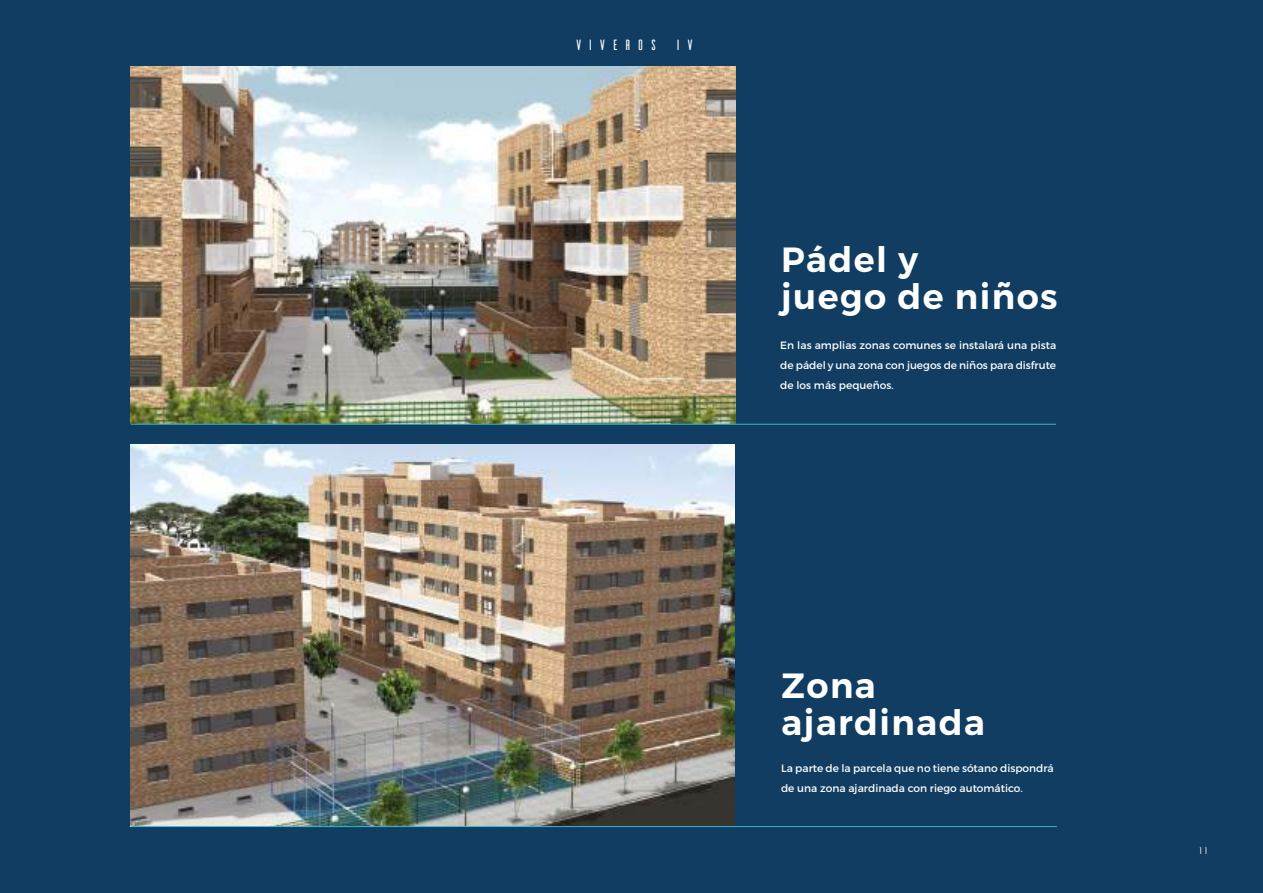
<style>
.page{position:relative;width:1263px;height:893px;background:#103d61}
.page>*{position:absolute;margin:0;border:0;box-sizing:border-box;transform-origin:0 0}
.t1{font:600 34.95px/37.2px "Montserrat";letter-spacing:.04em;color:#fff}
.t2{font:14.85px "Ailerons";letter-spacing:.26em;color:#fff}
.t3{font:10.65px/20.1px "Montserrat";color:#fff;text-align:justify}
.t4{font:9.6px "Ailerons";color:#fff}
</style>
<div class="page">
<img style="left:130px;top:445px;width:604px;height:382px">
<img style="left:130px;top:66px;width:606px;height:358px">
<hr style="left:131px;top:424px;width:925px;height:1px;background:#39b8c0">
<hr style="left:132px;top:826px;width:925px;height:1px;background:#39b8c0">
<h2 class="t2" style="left:574px;top:38px;width:122px">VIVEROS IV</h2>
<h1 class="t1" style="left:781px;top:241px;width:278px">Pádel y<br>juego de niños</h1>
<p class="t3" style="left:780px;top:335px;width:277px">En las amplias zonas comunes se instalará una pista de pádel y una zona con juegos de niños para disfrute de los más pequeños.</p>
<h1 class="t1" style="left:781px;top:667px;width:205px">Zona ajardinada</h1>
<p class="t3" style="left:781px;top:758px;width:274px">La parte de la parcela que no tiene sótano dispondrá de una zona ajardinada con riego automático.</p>
<p class="t4" style="left:1198px;top:846px;width:12px">11</p>
</div>
